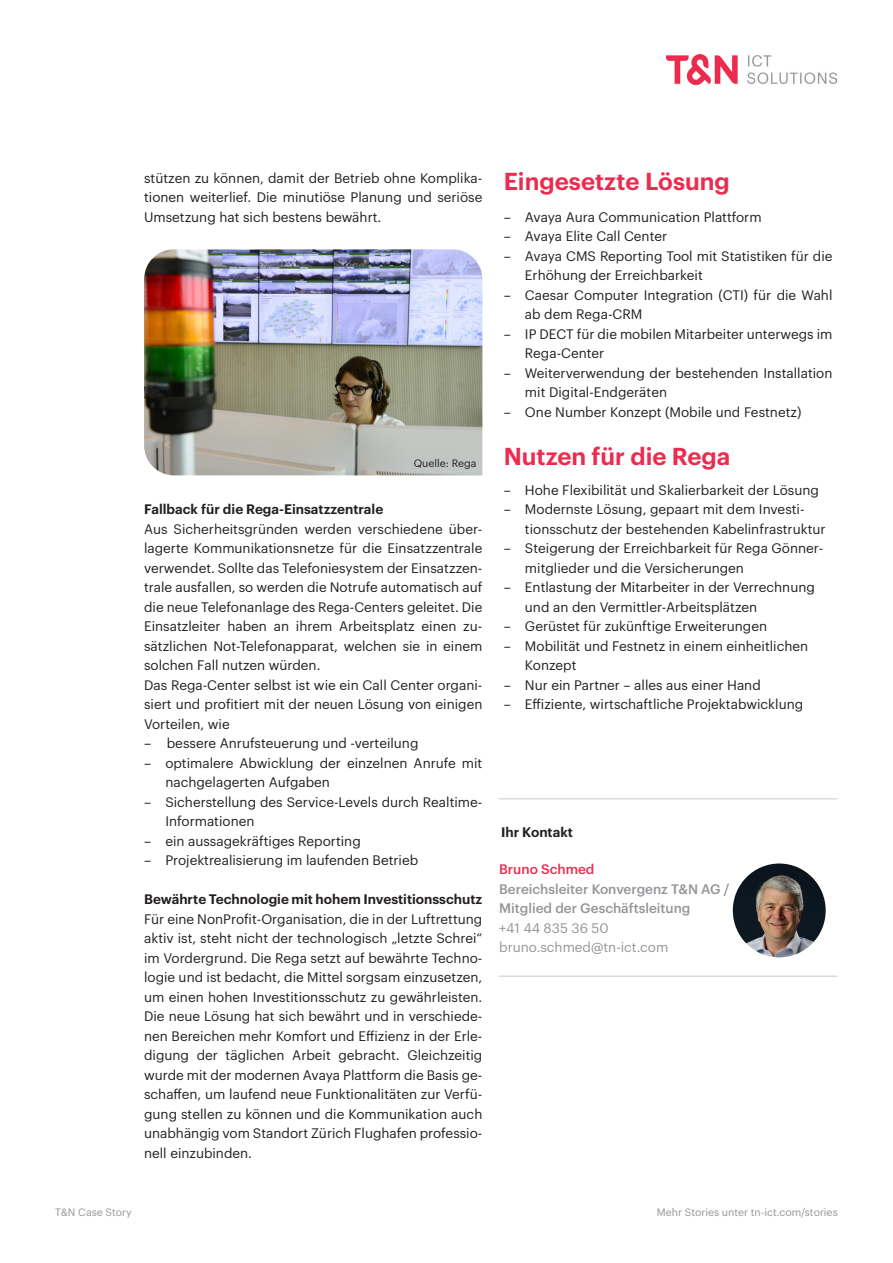
<style>
.page{position:relative;width:893px;height:1263px;background:#fff}
.page>*{position:absolute;margin:0;border:0;box-sizing:border-box;transform-origin:0 0}
.T_N_Untertitel{font:600 24px "Graphik";color:#ed2b4e}
.T_N_Grundschrift_9{font:13.5px/19.5px "Graphik";color:#231f20}
.T_N_Grundschrift_9-2{font:600 13.5px "Graphik";color:#231f20}
.t1{font:500 13.5px/19.5px "Graphik";color:#939598}
.t2{font:13.5px "Graphik";color:#939598}
.t3{font:500 13.5px "Graphik";color:#ed2b4e}
.t4{font:10.5px "Graphik";color:#939598}
.T_N_Klein_7{font:10.5px "Graphik";color:#231f20}
</style>
<div class="page">
<img style="left:144px;top:249px;width:338px;height:226px">
<img style="left:667px;top:54px;width:169px;height:31px">
<hr style="left:499px;top:976px;width:338px;height:1px;background:#c7c8ca">
<hr style="left:499px;top:798px;width:338px;height:1px;background:#c7c8ca">
<img style="left:733px;top:863px;width:93px;height:94px">
<p class="T_N_Grundschrift_9" style="left:144px;top:167px;width:340px;text-align:justify">stützen zu können, damit der Betrieb ohne Komplika&shy;tionen weiterlief. Die minutiöse Planung und seriöse Umsetzung hat sich bestens bewährt.</p>
<p class="T_N_Klein_7" style="left:414px;top:456px;width:64px">Quelle: Rega</p>
<p class="T_N_Grundschrift_9-2" style="left:144px;top:499px;width:241px">Fallback für die Rega-Einsatzzentrale</p>
<p class="T_N_Grundschrift_9" style="left:144px;top:518px;width:340px;text-align:justify">Aus Sicherheitsgründen werden verschiedene über&shy;lagerte Kommunikationsnetze für die Einsatzzentrale verwendet. Sollte das Telefoniesystem der Einsatzzen&shy;trale ausfallen, so werden die Notrufe automatisch auf die neue Telefonanlage des Rega-Centers geleitet. Die Einsatzleiter haben an ihrem Arbeitsplatz einen zu&shy;sätzlichen Not-Telefonapparat, welchen sie in einem solchen Fall nutzen würden.</p>
<p class="T_N_Grundschrift_9" style="left:144px;top:674px;width:340px;text-align:justify">Das Rega-Center selbst ist wie ein Call Center organi&shy;siert und profitiert mit der neuen Lösung von einigen Vorteilen, wie</p>
<p class="T_N_Grundschrift_9" style="left:144px;top:732px;width:276px">– bessere Anrufsteuerung und -verteilung</p>
<p class="T_N_Grundschrift_9" style="left:165px;top:752px;width:319px;text-indent:-21px">– optimalere Abwicklung der einzelnen Anrufe mit nachgelagerten Aufgaben</p>
<p class="T_N_Grundschrift_9" style="left:165px;top:791px;width:318px;text-indent:-21px">– Sicherstellung des Service-Levels durch Realtime-<br>Informationen</p>
<p class="T_N_Grundschrift_9" style="left:144px;top:830px;width:218px">– ein aussagekräftiges Reporting</p>
<p class="T_N_Grundschrift_9" style="left:144px;top:849px;width:276px">– Projektrealisierung im laufenden Betrieb</p>
<p class="T_N_Grundschrift_9-2" style="left:144px;top:889px;width:340px">Bewährte Technologie mit hohem Investitionsschutz</p>
<p class="T_N_Grundschrift_9" style="left:144px;top:908px;width:340px;text-align:justify">Für eine NonProfit-Organisation, die in der Luftrettung aktiv ist, steht nicht der technologisch „letzte Schrei“ im Vordergrund. Die Rega setzt auf bewährte Techno&shy;logie und ist bedacht, die Mittel sorgsam einzusetzen, um einen hohen Investitionsschutz zu gewährleisten.<br>Die neue Lösung hat sich bewährt und in verschiede&shy;nen Bereichen mehr Komfort und Effizienz in der Erle&shy;digung der täglichen Arbeit gebracht. Gleichzeitig wurde mit der modernen Avaya Plattform die Basis ge&shy;schaffen, um laufend neue Funktionalitäten zur Verfü&shy;gung stellen zu können und die Kommunikation auch unabhängig vom Standort Zürich Flughafen professio&shy;nell einzubinden.</p>
<p class="T_N_Untertitel" style="left:504px;top:163px;width:228px">Eingesetzte Lösung</p>
<p class="T_N_Grundschrift_9" style="left:504px;top:206px;width:259px">– Avaya Aura Communication Plattform</p>
<p class="T_N_Grundschrift_9" style="left:504px;top:225px;width:165px">– Avaya Elite Call Center</p>
<p class="T_N_Grundschrift_9" style="left:525px;top:245px;width:309px;text-indent:-21px">– Avaya CMS Reporting Tool mit Statistiken für die<br>Erhöhung der Erreichbarkeit</p>
<p class="T_N_Grundschrift_9" style="left:525px;top:284px;width:309px;text-indent:-21px">– Caesar Computer Integration (CTI) für die Wahl ab dem Rega-CRM</p>
<p class="T_N_Grundschrift_9" style="left:525px;top:323px;width:309px;text-indent:-21px">– IP DECT für die mobilen Mitarbeiter unterwegs im<br>Rega-Center</p>
<p class="T_N_Grundschrift_9" style="left:525px;top:362px;width:309px;text-indent:-21px">– Weiterverwendung der bestehenden Installation mit Digital-Endgeräten</p>
<p class="T_N_Grundschrift_9" style="left:504px;top:401px;width:299px">– One Number Konzept (Mobile und Festnetz)</p>
<p class="T_N_Untertitel" style="left:504px;top:438px;width:228px">Nutzen für die Rega</p>
<p class="T_N_Grundschrift_9" style="left:504px;top:479px;width:317px">– Hohe Flexibilität und Skalierbarkeit der Lösung</p>
<p class="T_N_Grundschrift_9" style="left:525px;top:498px;width:302px;text-indent:-21px">– Modernste Lösung, gepaart mit dem Investi&shy;tionsschutz der bestehenden Kabelinfrastruktur</p>
<p class="T_N_Grundschrift_9" style="left:525px;top:537px;width:300px;text-indent:-21px">– Steigerung der Erreichbarkeit für Rega Gönner&shy;mitglieder und die Versicherungen</p>
<p class="T_N_Grundschrift_9" style="left:525px;top:576px;width:291px;text-indent:-21px">– Entlastung der Mitarbeiter in der Verrechnung und an den Vermittler-Arbeitsplätzen</p>
<p class="T_N_Grundschrift_9" style="left:504px;top:615px;width:265px">– Gerüstet für zukünftige Erweiterungen</p>
<p class="T_N_Grundschrift_9" style="left:525px;top:635px;width:285px;text-indent:-21px">– Mobilität und Festnetz in einem einheitlichen<br>Konzept</p>
<p class="T_N_Grundschrift_9" style="left:504px;top:674px;width:259px">– Nur ein Partner – alles aus einer Hand</p>
<p class="T_N_Grundschrift_9" style="left:504px;top:693px;width:301px">– Effiziente, wirtschaftliche Projektabwicklung</p>
<p class="T_N_Grundschrift_9-2" style="left:501px;top:821px;width:73px">Ihr Kontakt</p>
<p class="t3" style="left:499px;top:859px;width:97px">Bruno Schmed</p>
<p class="t1" style="left:499px;top:878px;width:232px">Bereichsleiter Konvergenz T&amp;N AG /<br>Mitglied der Geschäftsleitung</p>
<p class="t2" style="left:499px;top:918px;width:111px">+41 44 835 36 50</p>
<p class="t2" style="left:499px;top:937px;width:171px">bruno.schmed@tn-ict.com</p>
<p class="t4" style="left:55px;top:1204px;width:78px">T&amp;N Case Story</p>
<p class="t4" style="left:657px;top:1204px;width:182px">Mehr Stories unter tn-ict.com/stories</p>
</div>
